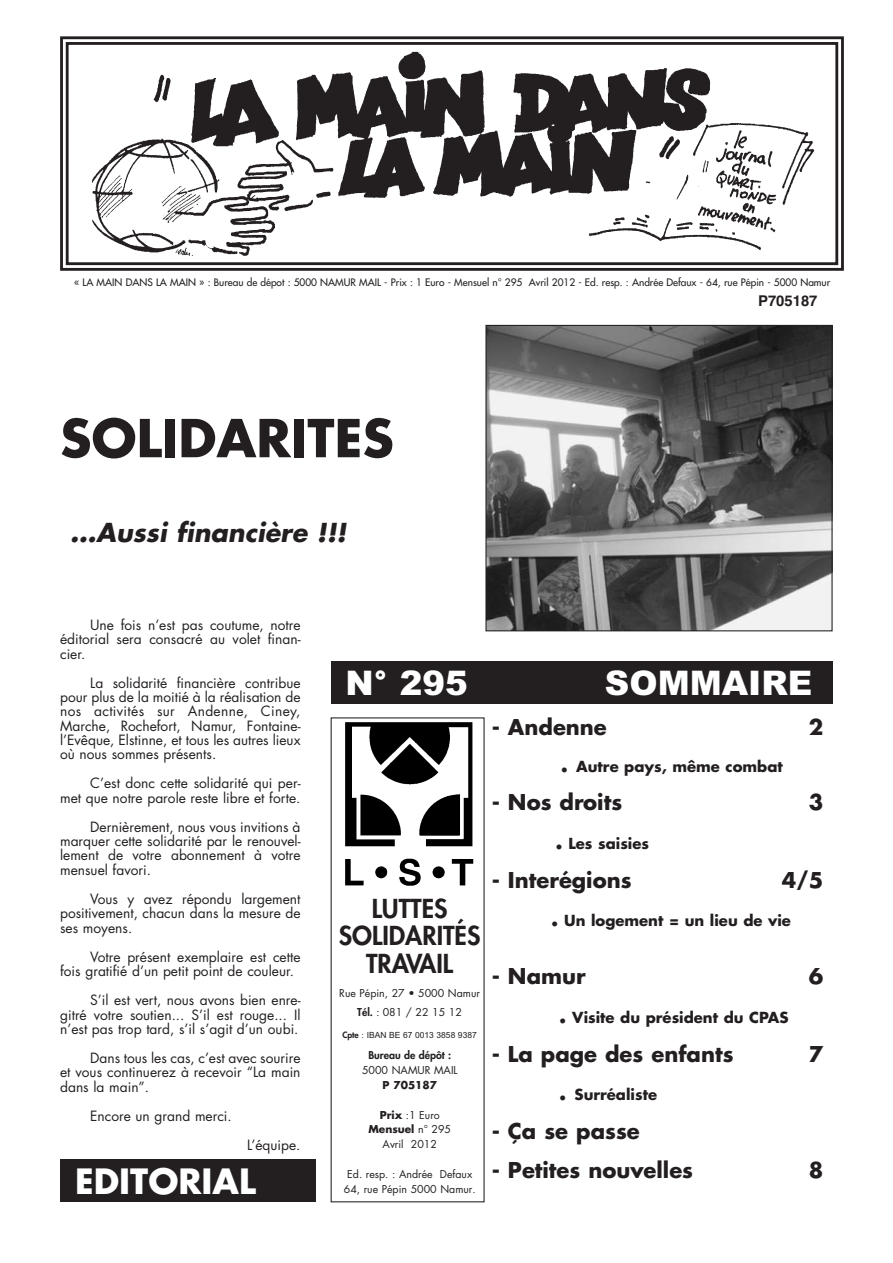
<style>
.page{position:relative;width:893px;height:1263px;background:#fff}
.page>*{position:absolute;margin:0;border:0;box-sizing:border-box;transform-origin:0 0}
.t1{font:700 50.85px "Futura";color:#231f20}
.t2{font:900 33.9px "Arial";color:#fff}
.t3{font:700 33.9px "Futura";color:#fff}
.t4{font:800 25.5px/27.6px "Futura";color:#231f20;text-align:center}
.t5{font:italic 700 25.5px "Futura";color:#231f20}
.t6{font:700 21.15px "Futura";color:#231f20}
.t7{font:700 14.85px "Futura";color:#231f20}
.t8{font:700 14.85px "Helvetica";color:#231f20}
.t9{font:13.8px/14.2px "Futura";color:#231f20;text-align:justify}
.t10{font:10.65px/14.9px "Futura";color:#231f20;text-align:center}
.t11{font:800 10.65px "Futura";color:#231f20}
.t12{font:700 10.65px "Futura";color:#231f20}
.t13{font:10.05px "Futura";color:#231f20}
.t14{font:8.55px "Arial";color:#231f20}
.s1{font-weight:800}
.s2{font-style:inherit}
.s3{font-family:"Futura";font-weight:800}
.s4{font-family:"Futura"}
.s5{font-weight:700}
.s6{font-size:21.15px}
</style>
<div class="page">
<div style="left:60px;top:1160px;width:256px;height:42px;background:#231f20"></div>
<div style="left:331px;top:661px;width:501px;height:43px;background:#231f20"></div>
<img style="left:345px;top:722px;width:129px;height:164px">
<img style="left:487px;top:327px;width:343px;height:302px">
<div style="left:485px;top:325px;width:347px;height:306px;border:1px solid #231f20"></div>
<svg style="left:60px;top:36px;width:784px;height:235px"></svg>
<p class="t13" style="left:74px;top:277px;width:758px">« LA MAIN DANS LA MAIN » : Bureau de dépot : 5000 NAMUR MAIL - Prix : 1 Euro - Mensuel n° 295 Avril 2012 - Ed. resp. : Andrée Defaux - 64, rue Pépin - 5000 Namur</p>
<p class="t8" style="left:758px;top:295px;width:61px">P705187</p>
<h1 class="t1" style="left:60px;top:415px;width:335px">SOLIDARITES</h1>
<h3 class="t5" style="left:70px;top:521px;width:278px">...Aussi financière !!!</h3>
<p class="t9" style="left:60px;top:619px;width:242px;text-indent:30px">Une fois n’est pas coutume, notre éditorial sera consacré au volet finan&shy;cier.</p>
<p class="t9" style="left:60px;top:677px;width:242px;text-indent:30px">La solidarité financière contribue pour plus de la moitié à la réalisation de nos activités sur Andenne, Ciney, Marche, Rochefort, Namur, Fontaine&shy;l’Evêque, Elstinne, et tous les autres lieux où nous sommes présents.</p>
<p class="t9" style="left:60px;top:777px;width:242px;text-align:right">C’est donc cette solidarité qui per-<br>met que notre parole reste libre et forte.</p>
<p class="t9" style="left:60px;top:821px;width:242px;text-indent:30px">Dernièrement, nous vous invitions à marquer cette solidarité par le renouvel&shy;lement de votre abonnement à votre mensuel favori.</p>
<p class="t9" style="left:60px;top:893px;width:242px;text-indent:30px">Vous y avez répondu largement positivement, chacun dans la mesure de ses moyens.</p>
<p class="t9" style="left:60px;top:951px;width:242px;text-indent:30px">Votre présent exemplaire est cette fois gratifié d’un petit point de couleur.</p>
<p class="t9" style="left:60px;top:994px;width:242px;text-indent:30px">S’il est vert, nous avons bien enre&shy;gitré votre soutien... S’il est rouge... Il n’est pas trop tard, s’il s’agit d’un oubi.</p>
<p class="t9" style="left:60px;top:1052px;width:242px;text-indent:30px">Dans tous les cas, c’est avec sou rire et vous continuerez à recevoir “La main dans la main”.</p>
<p class="t9" style="left:90px;top:1110px;width:143px">Encore un grand merci.</p>
<p class="t9" style="left:247px;top:1139px;width:55px">L’équipe.</p>
<h2 class="t3" style="left:75px;top:1166px;width:182px">EDITORIAL</h2>
<h2 class="t2" style="left:346px;top:663px;width:124px">N° 295</h2>
<h2 class="t2" style="left:605px;top:663px;width:209px">SOMMAIRE</h2>
<h3 class="t4" style="left:339px;top:896px;width:143px">LUTTES<br>SOLIDARITÉS<br>TRAVAIL</h3>
<p class="t10" style="left:339px;top:985px;width:142px;line-height:19px">Rue Pépin, 27 • 5000 Namur<br><span class="s1">Tél.</span> <span class="s2">:</span> 081 / 22 15 12</p>
<p class="t14" style="left:342px;top:1032px;width:136px"><span class="s3">Cpte</span> <span class="s4">:</span> IBAN BE 67 0013 3858 9387</p>
<p class="t11" style="left:368px;top:1050px;width:84px">Bureau de dépôt :</p>
<p class="t10" style="left:362px;top:1064px;width:97px">5000 NAMUR MAIL</p>
<p class="t12" style="left:382px;top:1080px;width:56px">P 705187</p>
<p class="t10" style="left:368px;top:1108px;width:84px"><span class="s5">Prix</span> :1 Euro<br><span class="s5">Mensuel</span> n° 295<br>Avril 2012</p>
<p class="t10" style="left:344px;top:1168px;width:133px">Ed. resp. : Andrée Defaux<br>64, rue Pépin 5000 Namur.</p>
<h3 class="t6" style="left:492px;top:718px;width:117px">- Andenne</h3>
<h3 class="t6" style="left:809px;top:718px;width:16px">2</h3>
<p class="t7" style="left:561px;top:759px;width:223px"><span class="s6">.</span> Autre pays, même combat</p>
<h3 class="t6" style="left:492px;top:793px;width:132px">- Nos droits</h3>
<h3 class="t6" style="left:809px;top:793px;width:16px">3</h3>
<p class="t7" style="left:556px;top:837px;width:95px"><span class="s6">.</span> Les saisies</p>
<h3 class="t6" style="left:492px;top:870px;width:141px">- Interégions</h3>
<h3 class="t6" style="left:782px;top:870px;width:43px">4/5</h3>
<p class="t7" style="left:551px;top:914px;width:241px"><span class="s6">.</span> Un logement = un lieu de vie</p>
<h3 class="t6" style="left:492px;top:967px;width:95px">- Namur</h3>
<h3 class="t6" style="left:809px;top:967px;width:16px">6</h3>
<p class="t7" style="left:559px;top:1011px;width:231px"><span class="s6">.</span> Visite du président du CPAS</p>
<h3 class="t6" style="left:492px;top:1044px;width:243px">- La page des enfants</h3>
<h3 class="t6" style="left:809px;top:1044px;width:16px">7</h3>
<p class="t7" style="left:559px;top:1088px;width:99px"><span class="s6">.</span> Surréaliste</p>
<h3 class="t6" style="left:492px;top:1121px;width:150px">- Ça se passe</h3>
<h3 class="t6" style="left:492px;top:1160px;width:203px">- Petites nouvelles</h3>
<h3 class="t6" style="left:809px;top:1160px;width:16px">8</h3>
</div>
